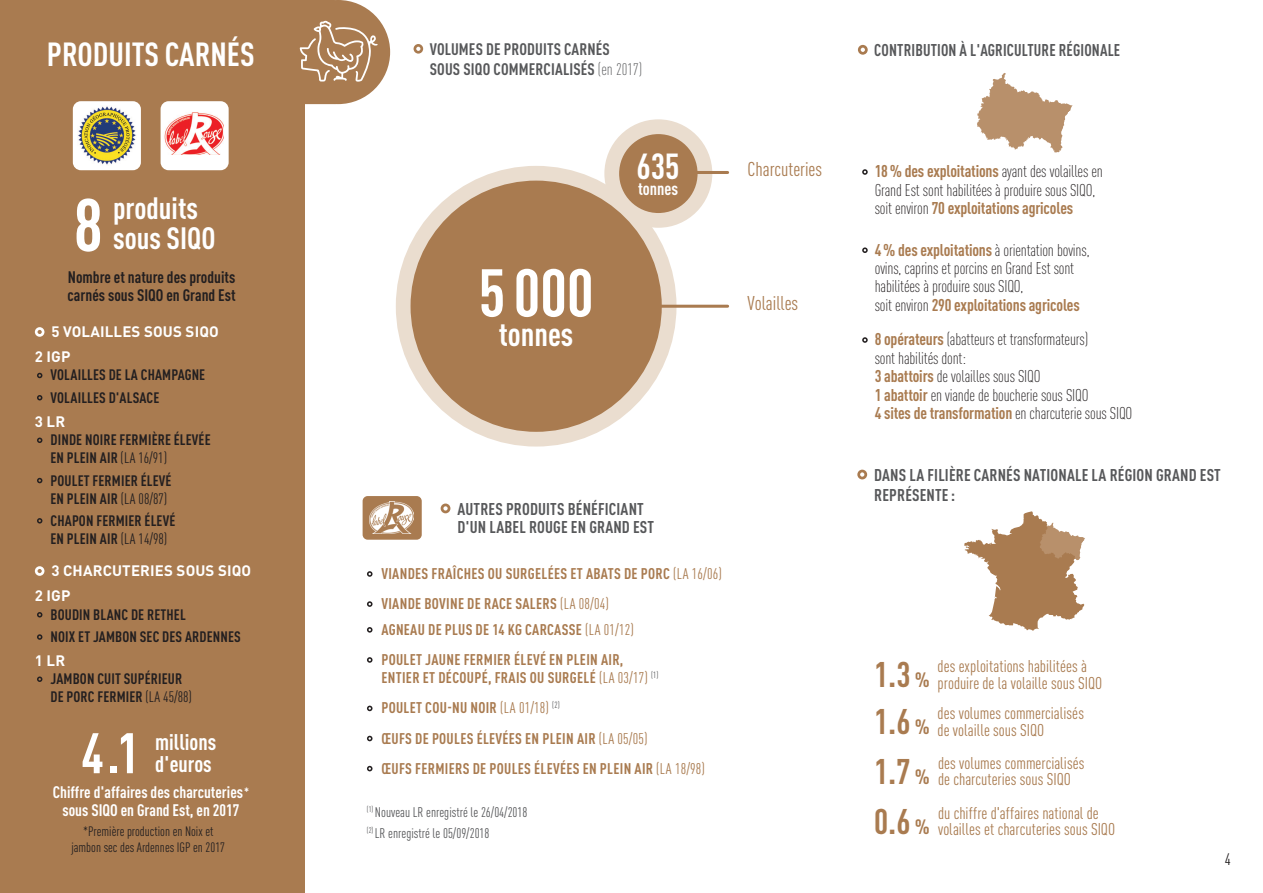
<style>
.page{position:relative;width:1263px;height:893px;background:#fff}
.page>*{position:absolute;margin:0;border:0;box-sizing:border-box;transform-origin:0 0}
.t1{font:700 condensed 73.2px "DIN Pro";color:#fff}
.t2{font:700 condensed 66.45px "DIN Pro";color:#fff}
.t3{font:700 condensed 56.25px "DIN Pro";color:#fff}
.t4{font:700 condensed 35.7px "DIN Pro";color:#fff}
.t5{font:700 condensed 35.25px/49.9px "DIN Pro";color:#a97b50}
.t6{font:700 condensed 33px "DIN Pro";color:#fff}
.t7{font:700 condensed 32.7px "DIN Pro";color:#fff}
.t8{font:700 condensed 30.45px/30.5px "DIN Pro";color:#fff}
.t9{font:700 condensed 22.35px/22.4px "DIN Pro";color:#fff}
.t10{font:condensed 19.65px "DIN Pro";color:#a97b50}
.t11{font:700 condensed 17.55px "DIN Pro";color:#fff}
.t12{font:300 condensed 16.8px/18.3px "DIN Pro";letter-spacing:-.01em;color:#231f20}
.t13{font:condensed 16.8px/16.8px "DIN Pro";color:#a97b50}
.t14{font:700 condensed 16.8px/18.3px "DIN Pro";letter-spacing:.01em;color:#57585a}
.t15{font:700 condensed 16.8px "DIN Pro";letter-spacing:.01em;color:#57585a;scale:.95 1}
.t16{font:700 condensed 16.5px/18px "DIN Pro";color:#fff;text-align:center}
.t17{font:700 condensed 16.5px/19.8px "DIN Pro";letter-spacing:.01em;color:#57585a}
.t18{font:700 condensed 16.5px/18px "DIN Pro";color:#231f20}
.t19{font:condensed 16.5px "DIN Pro";color:#231f20}
.t20{font:700 condensed 15.3px/30.2px "DIN Pro";letter-spacing:.02em;color:#a97b50}
.t21{font:700 condensed 15px/18px "DIN Pro";letter-spacing:.01em;color:#231f20}
.t22{font:700 15px "DIN Pro";letter-spacing:.01em;color:#fff}
.t23{font:condensed 13.8px/20.9px "DIN Pro";color:#57585a}
.t24{font:condensed 13.5px/16.2px "DIN Pro";color:#231f20;text-align:center}
.s1{font-weight:400}
.s2{font-size:12px}
.s3{font-weight:300}
.s4{font-weight:700;color:#a97b50}
.s5{font-weight:700;font-size:35.25px}
.s6{font-weight:700;font-size:20.55px}
.s7{font-size:20.55px}
</style>
<div class="page">
<div style="left:0;top:0;width:305px;height:893px;background:#a97b50"></div>
<div style="left:73px;top:101px;width:68px;height:69px;background:#fff;border-radius:8px"></div>
<img style="left:78px;top:106px;width:58px;height:59px">
<svg style="left:35px;top:566px;width:9px;height:10px"></svg>
<svg style="left:37px;top:612px;width:5px;height:5px"></svg>
<svg style="left:37px;top:634px;width:5px;height:6px"></svg>
<svg style="left:37px;top:676px;width:5px;height:6px"></svg>
<svg style="left:35px;top:327px;width:9px;height:10px"></svg>
<svg style="left:37px;top:373px;width:5px;height:5px"></svg>
<svg style="left:37px;top:395px;width:5px;height:5px"></svg>
<svg style="left:37px;top:438px;width:5px;height:5px"></svg>
<svg style="left:37px;top:478px;width:5px;height:5px"></svg>
<svg style="left:37px;top:518px;width:5px;height:5px"></svg>
<svg style="left:977px;top:73px;width:96px;height:80px"></svg>
<svg style="left:964px;top:511px;width:121px;height:119px"></svg>
<svg style="left:441px;top:503px;width:9px;height:10px"></svg>
<svg style="left:858px;top:45px;width:10px;height:10px"></svg>
<svg style="left:862px;top:169px;width:6px;height:6px"></svg>
<svg style="left:862px;top:247px;width:6px;height:6px"></svg>
<svg style="left:862px;top:337px;width:6px;height:6px"></svg>
<div style="left:161px;top:101px;width:68px;height:69px;background:#fff;border-radius:8px"></div>
<img style="left:164px;top:112px;width:60px;height:43px">
<svg style="left:367px;top:571px;width:5px;height:6px"></svg>
<svg style="left:367px;top:601px;width:5px;height:6px"></svg>
<svg style="left:367px;top:627px;width:5px;height:6px"></svg>
<svg style="left:367px;top:657px;width:5px;height:6px"></svg>
<svg style="left:367px;top:706px;width:5px;height:5px"></svg>
<svg style="left:367px;top:736px;width:5px;height:5px"></svg>
<svg style="left:367px;top:766px;width:5px;height:5px"></svg>
<div style="left:403px;top:173px;width:266px;height:266px;background:#a97b50;border-radius:50%"></div>
<div style="left:396px;top:166px;width:280px;height:281px;border:15px solid #eaddcf;border-radius:50%"></div>
<svg style="left:612px;top:127px;width:93px;height:93px;fill:#a97b50"></svg>
<div style="left:604px;top:119px;width:108px;height:109px;border:15px solid #eaddcf;border-radius:50%"></div>
<svg style="left:414px;top:44px;width:9px;height:10px"></svg>
<hr style="left:647px;top:305px;width:81px;height:3px;background:#a97b50">
<hr style="left:686px;top:171px;width:42px;height:3px;background:#a97b50">
<svg style="left:857px;top:470px;width:10px;height:9px"></svg>
<svg style="left:299px;top:0;width:91px;height:104px"></svg>
<div style="left:363px;top:496px;width:59px;height:44px;background:#a97b50;border-radius:5px"></div>
<img style="left:370px;top:501px;width:43px;height:32px">
<h3 class="t6" style="left:47px;top:29px;width:207px">PRODUITS CARNÉS</h3>
<h1 class="t1" style="left:74px;top:170px;width:31px">8</h1>
<h3 class="t8" style="left:113px;top:190px;width:104px">PRODUITS<br>SOUS SIQO</h3>
<p class="t18" style="left:68px;top:267px;width:169px">NOMBRE ET NATURE DES PRODUITS<br>CARNÉS SOUS SIQO EN GRAND EST</p>
<p class="t22" style="left:51px;top:319px;width:22px">5 VOLAILLE</p>
<p class="t22" style="left:132px;top:319px;width:89px">S SOUS SIQO</p>
<p class="t22" style="left:35px;top:344px;width:37px">2 IGP</p>
<p class="t21" style="left:51px;top:363px;width:155px;line-height:22.2px">VOLAILLES DE LA CHAMPAGNE<br>VOLAILLES D'ALSACE</p>
<p class="t21" style="left:50px;top:430px;width:160px">DINDE NOIRE FERMIÈRE ÉLEVÉE<br>EN PLEIN AIR <span class="s1">(LA 16/91)</span></p>
<p class="t21" style="left:50px;top:470px;width:123px">POULET FERMIER ÉLEVÉ<br>EN PLEI N AIR <span class="s1">(LA 08/87)</span></p>
<p class="t21" style="left:50px;top:510px;width:126px">CHAPON FERMIER ÉLEVÉ<br>EN PLEIN AIR <span class="s1">(LA 14/98)</span></p>
<p class="t22" style="left:35px;top:409px;width:30px">3 LR</p>
<p class="t22" style="left:51px;top:558px;width:43px">3 CHARC</p>
<p class="t22" style="left:112px;top:558px;width:28px">UTERIE</p>
<p class="t22" style="left:164px;top:558px;width:89px">S SOUS SIQO</p>
<p class="t22" style="left:35px;top:583px;width:37px">2 IGP</p>
<p class="t21" style="left:51px;top:602px;width:185px;line-height:22.2px">BOUDIN BLANC DE RETHEL<br>NOIX ET JAMBON SEC DES ARDENNES</p>
<p class="t21" style="left:50px;top:669px;width:143px">JAMBON CUIT SUPÉRIEUR<br>DE PORC FERMIER <span class="s1">(LA 45/88)</span></p>
<p class="t22" style="left:35px;top:648px;width:32px">1 LR</p>
<h3 class="t3" style="left:81px;top:711px;width:60px">4.1</h3>
<h3 class="t9" style="left:155px;top:728px;width:63px">MILLIONS<br>D'EUROS</h3>
<p class="t16" style="left:53px;top:782px;width:198px">CHIFFRE D'AFFAIRES DES CHARCUTERIES<span class="s2">*<br></span>SOUS SIQO EN GRAND EST, EN 2017</p>
<p class="t24" style="left:71px;top:822px;width:155px">*Première production en Noix et jambon sec des Ardennes IGP en 2017</p>
<p class="t17" style="left:430px;top:38px;width:180px">VOLUMES DE PRODUITS CARNÉS<br>SOUS SIQO COMME</p>
<p class="t17" style="left:536px;top:58px;width:108px">RCIALISÉS <span class="s3">(en 2017)</span></p>
<h2 class="t2" style="left:479px;top:243px;width:116px">5 000</h2>
<h3 class="t7" style="left:499px;top:310px;width:76px">TONNES</h3>
<h3 class="t4" style="left:637px;top:139px;width:45px">635</h3>
<p class="t11" style="left:638px;top:175px;width:42px">TONNES</p>
<p class="t10" style="left:748px;top:155px;width:76px">Charcuteries</p>
<p class="t10" style="left:748px;top:289px;width:52px">Volailles</p>
<p class="t14" style="left:457px;top:498px;width:198px">AUTRES PRODUITS BÉNÉFICIANT<br>D'UN LABEL ROUGE EN GRAND EST</p>
<p class="t20" style="left:381px;top:557px;width:342px">VIANDES FRAÎCHES OU SURGELÉES ET ABATS DE PORC <span class="s1">(LA 16/06)<br></span>VIANDE BOVI NE DE RACE SALERS <span class="s1">(LA 08/04)</span></p>
<p class="t20" style="left:381px;top:613px;width:254px">AGNEAU DE PLUS DE 14 KG CARCASSE <span class="s1">(LA 01/12)<br></span>POULET JAUNE FERMIER ÉLEVÉ EN PLEIN AIR,</p>
<p class="t20" style="left:381px;top:661px;width:325px">ENTIER ET DÉCOUPÉ, FRAIS OU SURGELÉ <span class="s1">(LA 03/17)</span> <sup>(1)<br></sup>POULET COU-NU NOIR <span class="s1">(LA 01/18)</span> <sup>(2)<br></sup>ŒUFS DE POULES ÉLEVÉES EN PLEIN AIR <span class="s1">(LA 05/05)<br></span>ŒUFS FERMIERS DE POULES ÉLEVÉES EN PLEIN AIR <span class="s1">(LA 18/98)</span></p>
<p class="t23" style="left:367px;top:801px;width:162px"><sup>(1)</sup> Nouveau LR enregistré le 26/04/2018 <sup>(2)</sup> LR enregistré le 05/09/2018</p>
<p class="t15" style="left:874px;top:37px;width:259px">CONTRIBUTION À L'AGRICULTURE RÉGIONALE</p>
<p class="t12" style="left:875px;top:161px;width:230px"><span class="s4">18% DES EXPLOITATIONS</span> ayant des volailles en<br>Grand Est sont habilitées à produire sous SIQO, soit environ <span class="s4">70 EXPLOITATIONS AGRICOLES</span></p>
<p class="t12" style="left:875px;top:240px;width:216px"><span class="s4">4% DES EXPLOITATIONS</span> à orientation bovins, ovins, caprins et porcins en Grand Est sont habilitées à produire sous SIQO,<br>soit environ <span class="s4">290 EXPLOITATIONS AGRICOLES</span></p>
<p class="t12" style="left:875px;top:329px;width:259px"><span class="s4">8 OPÉRATEURS</span> (abatteurs et transformateurs)<br>sont habilités dont:<br><span class="s4">3 ABATTOIRS</span> de volailles sous SIQO<br><span class="s4">1 ABATTOIR</span> en viande de boucherie sous SIQO<br><span class="s4">4 SITES DE TRANSFORMATION</span> en charcuterie sous SIQO</p>
<p class="t14" style="left:874px;top:463px;width:348px;line-height:20.2px">DANS LA FILIÈRE CARNÉS NATIONALE LA RÉGION GRAND EST<br>REPRÉSENTE :</p>
<p class="t13" style="left:874px;top:656px;width:229px;text-indent:63px">des exploitations habilitées à<br><span class="s5">1.3</span> <span class="s6">%</span> produire de la volaille sous SIQO</p>
<p class="t13" style="left:874px;top:704px;width:211px;text-indent:63px">des volumes commercialisés<br><span class="s5">1.6</span> <span class="s6">%</span> de volaille sous SIQO</p>
<p class="t13" style="left:938px;top:753px;width:148px">des volumes commercialisés de charcuteries sous SIQO</p>
<p class="t13" style="left:938px;top:803px;width:179px">du chiffre d'affaires national de volailles et charcuteries sous SIQO</p>
<h3 class="t5" style="left:874px;top:743px;width:57px">1.7 <span class="s7">%<br></span>0.6 <span class="s7">%</span></h3>
<p class="t19" style="left:1225px;top:848px;width:7px">4</p>
</div>
